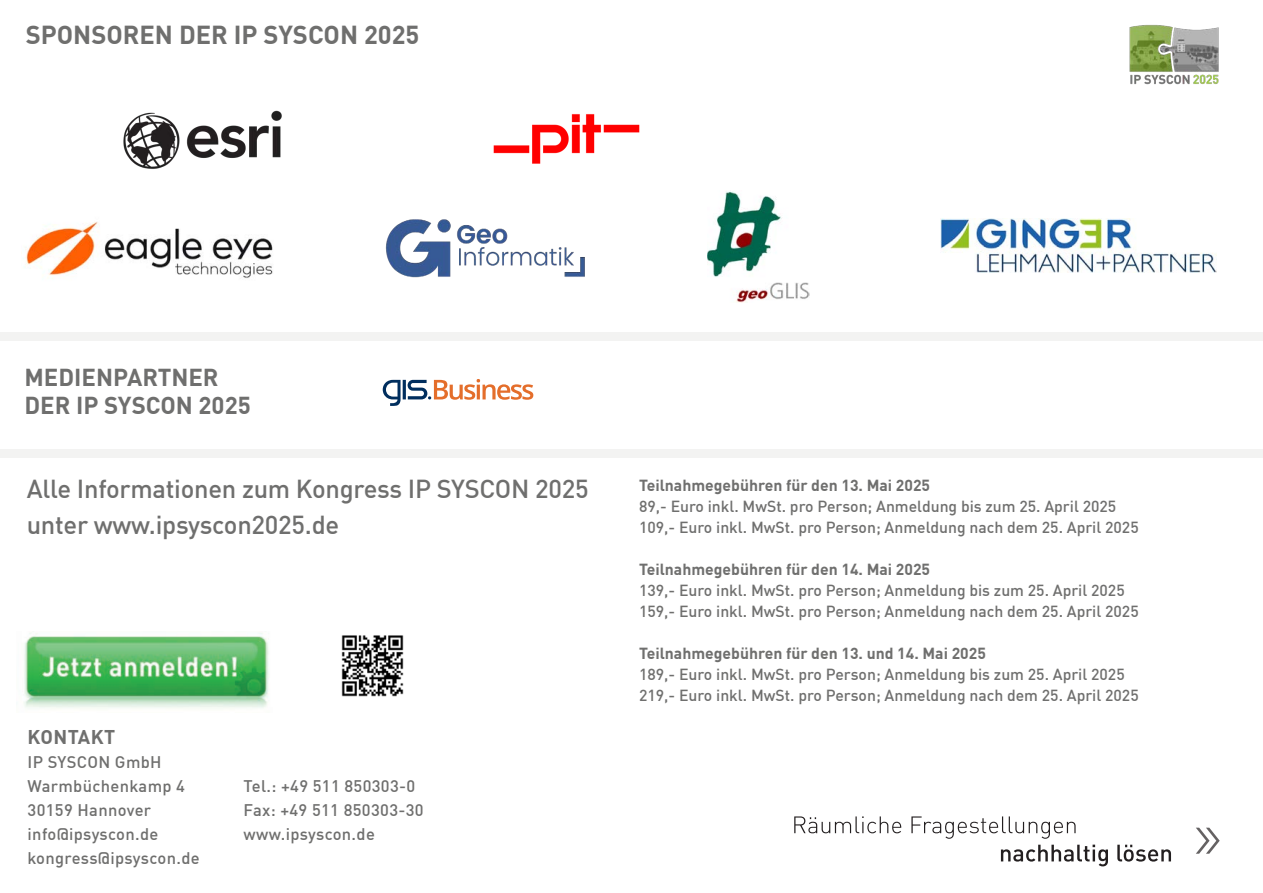
<style>
.page{position:relative;width:1263px;height:893px;background:#fff}
.page>*{position:absolute;margin:0;border:0;box-sizing:border-box;transform-origin:0 0}
.t1{font:500 25.5px "DIN Offc";letter-spacing:-.01em;color:#6f6f6e}
.t2{font:700 25.5px "DIN Offc";color:#6f6f6e}
.t3{font:700 24px "DIN Offc";color:#6f6f6e}
.t4{font:700 19.5px "DIN Offc";letter-spacing:.02em;color:#6f6f6e}
.t5{font:500 16.5px "DIN Offc";letter-spacing:.02em;color:#6f6f6e}
.t6{font:500 15.75px "DIN Offc";color:#6f6f6e}
.t7{font:700 15.75px "DIN Offc";color:#6f6f6e}
</style>
<div class="page">
<div style="left:0;top:449px;width:1263px;height:8px;background:#f3f3f2"></div>
<img style="left:940px;top:218px;width:276px;height:54px">
<img style="left:25px;top:222px;width:248px;height:57px">
<svg style="left:383px;top:379px;width:150px;height:27px"></svg>
<img style="left:707px;top:191px;width:102px;height:112px">
<img style="left:385px;top:219px;width:200px;height:59px">
<svg style="left:794px;top:816px;width:107px;height:17px"></svg>
<svg style="left:911px;top:816px;width:164px;height:23px"></svg>
<svg style="left:1001px;top:845px;width:107px;height:21px"></svg>
<svg style="left:1117px;top:845px;width:54px;height:17px"></svg>
<svg style="left:1196px;top:828px;width:24px;height:26px"></svg>
<img style="left:1129px;top:25px;width:90px;height:60px">
<img style="left:24px;top:633px;width:245px;height:75px">
<img style="left:341px;top:635px;width:63px;height:62px">
<div style="left:0;top:332px;width:1263px;height:9px;background:#f3f3f2"></div>
<img style="left:493px;top:114px;width:147px;height:50px">
<img style="left:123px;top:110px;width:159px;height:59px">
<p class="t2" style="left:26px;top:18px;width:395px">SPONSOREN DER IP SYSCON 2025</p>
<p class="t3" style="left:24px;top:361px;width:196px">MEDIENPARTNER</p>
<p class="t3" style="left:24px;top:390px;width:228px">DER IP SYSCON 2025</p>
<p class="t1" style="left:27px;top:473px;width:563px">Alle Informationen zum Kongress IP SYSCON 2025</p>
<p class="t1" style="left:27px;top:509px;width:314px">unter www.ipsyscon2025.de</p>
<p class="t4" style="left:28px;top:724px;width:89px">KONTAKT</p>
<p class="t5" style="left:28px;top:752px;width:136px">IP SYSCON GmbH</p>
<p class="t5" style="left:28px;top:776px;width:159px">Warmbüchenkamp 4</p>
<p class="t5" style="left:244px;top:776px;width:173px">Tel.: +49 511 850303-0</p>
<p class="t5" style="left:28px;top:800px;width:125px">30159 Hannover</p>
<p class="t5" style="left:244px;top:800px;width:182px">Fax: +49 511 850303-30</p>
<p class="t5" style="left:28px;top:824px;width:132px">info@ipsyscon.de</p>
<p class="t5" style="left:244px;top:824px;width:133px">www.ipsyscon.de</p>
<p class="t5" style="left:28px;top:848px;width:174px">kongress@ipsyscon.de</p>
<p class="t7" style="left:639px;top:475px;width:292px">Teilnahmegebühren für den 13. Mai 2025</p>
<p class="t6" style="left:639px;top:496px;width:479px">89,- Euro inkl. MwSt. pro Person; Anmeldung bis zum 25. April 2025</p>
<p class="t6" style="left:639px;top:517px;width:501px">109,- Euro inkl. MwSt. pro Person; Anmeldung nach dem 25. April 2025</p>
<p class="t7" style="left:639px;top:559px;width:292px">Teilnahmegebühren für den 14. Mai 2025</p>
<p class="t6" style="left:639px;top:580px;width:487px">139,- Euro inkl. MwSt. pro Person; Anmeldung bis zum 25. April 2025</p>
<p class="t6" style="left:639px;top:601px;width:501px">159,- Euro inkl. MwSt. pro Person; Anmeldung nach dem 25. April 2025</p>
<p class="t7" style="left:639px;top:643px;width:348px">Teilnahmegebühren für den 13. und 14. Mai 2025</p>
<p class="t6" style="left:639px;top:664px;width:487px">189,- Euro inkl. MwSt. pro Person; Anmeldung bis zum 25. April 2025</p>
<p class="t6" style="left:639px;top:685px;width:501px">219,- Euro inkl. MwSt. pro Person; Anmeldung nach dem 25. April 2025</p>
</div>
